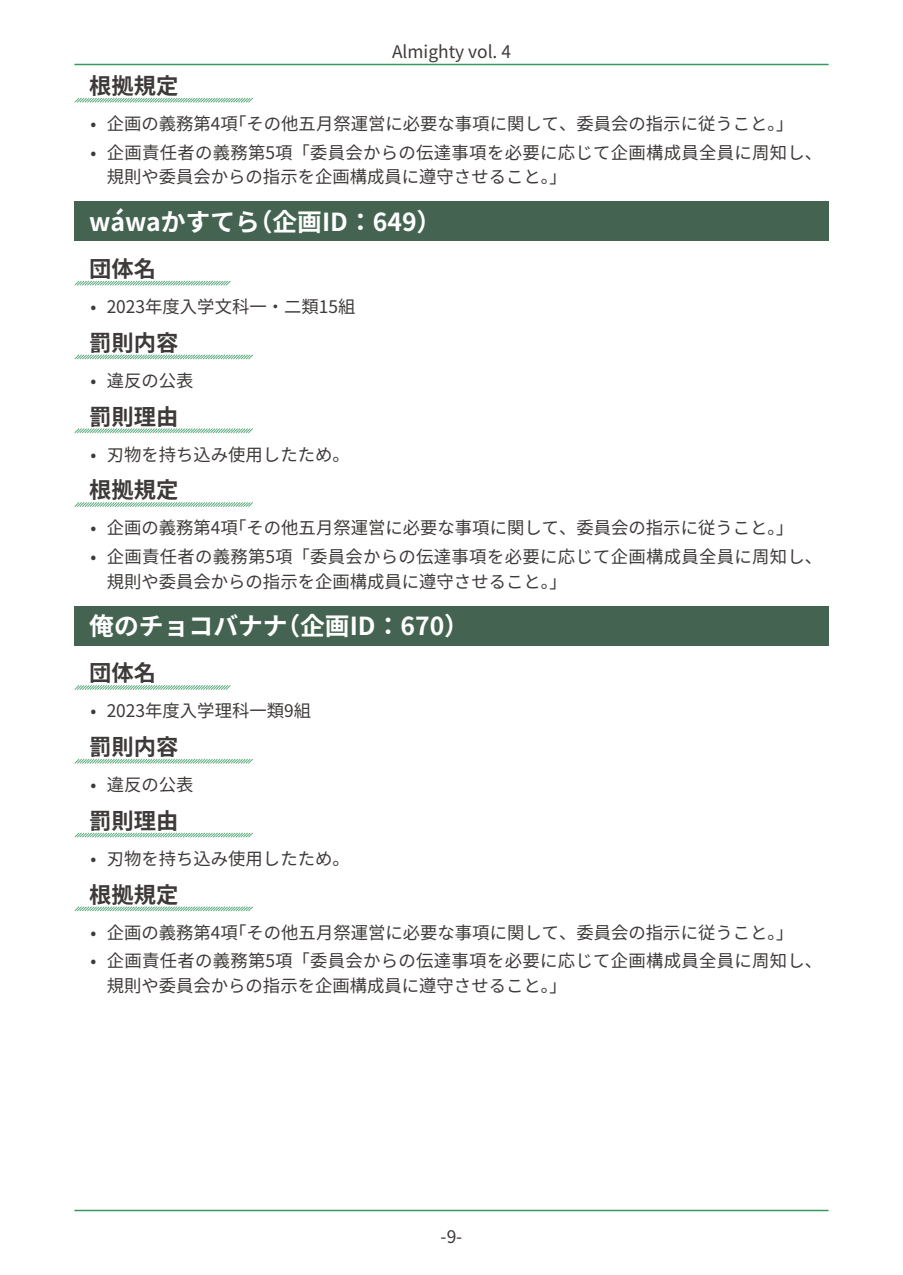
<style>
.page{position:relative;width:903px;height:1275px;background:#fff}
.page>*{position:absolute;margin:0;border:0;box-sizing:border-box;transform-origin:0 0}
.t1{font:700 24.85px "Source Han Sans JP";color:#fff}
.t2{font:700 22.4px "Source Han Sans JP";color:#3e3a39}
.t3{font:17.32px "Source Han Sans JP";color:#3e3a39}
.t4{font:17.32px "Source Han Sans JP";letter-spacing:.02em;color:#3e3a39}
</style>
<div class="page">
<hr style="left:74px;top:64px;width:754px;height:1px;background:#35995f">
<hr style="left:74px;top:1210px;width:754px;height:1px;background:#35995f">
<svg style="left:74px;top:97px;width:179px;height:6px"></svg>
<div style="left:74px;top:202px;width:754px;height:39px;background:#446451"></div>
<svg style="left:74px;top:280px;width:157px;height:6px"></svg>
<svg style="left:74px;top:354px;width:179px;height:6px"></svg>
<svg style="left:74px;top:428px;width:179px;height:6px"></svg>
<svg style="left:74px;top:502px;width:179px;height:5px"></svg>
<div style="left:74px;top:606px;width:754px;height:40px;background:#446451"></div>
<svg style="left:74px;top:685px;width:157px;height:5px"></svg>
<svg style="left:74px;top:759px;width:179px;height:5px"></svg>
<svg style="left:74px;top:832px;width:179px;height:6px"></svg>
<svg style="left:74px;top:906px;width:179px;height:6px"></svg>
<p class="t3" style="left:392px;top:42px;width:120px">Almighty vol 4.</p>
<p class="t2" style="left:89px;top:73px;width:91px">根拠規定</p>
<p class="t3" style="left:107px;top:114px;width:688px">企画の義務第 「項4 その他五月祭運営に必要な事項に関して、委員会の指示に従うこと「。</p>
<p class="t3" style="left:91px;top:114px;width:7px">•</p>
<p class="t3" style="left:91px;top:142px;width:7px">•</p>
<p class="t4" style="left:107px;top:142px;width:717px">企画責任者の義務第項5 「委員会からの伝達事項を必要に応じて企画構成員全員に周知し、</p>
<p class="t3" style="left:107px;top:167px;width:462px">規則や委員会からの指示を企画構成員に遵守させること「。</p>
<h1 class="t1" style="left:248px;top:208px;width:195px">（企画ID：649(</h1>
<h1 class="t1" style="left:89px;top:208px;width:172px">wáwaかすてら</h1>
<p class="t2" style="left:89px;top:256px;width:68px">団体名</p>
<p class="t3" style="left:107px;top:297px;width:250px">2023年度入学文科一・二類15組</p>
<p class="t3" style="left:91px;top:297px;width:7px">•</p>
<p class="t2" style="left:89px;top:330px;width:91px">罰則内容</p>
<p class="t3" style="left:107px;top:371px;width:88px">違反の公表</p>
<p class="t3" style="left:91px;top:371px;width:7px">•</p>
<p class="t2" style="left:89px;top:404px;width:91px">罰則理由</p>
<p class="t3" style="left:107px;top:444px;width:245px">刃物を持ち込み使用したため。</p>
<p class="t3" style="left:91px;top:444px;width:7px">•</p>
<p class="t2" style="left:89px;top:478px;width:91px">根拠規定</p>
<p class="t3" style="left:107px;top:518px;width:688px">企画の義務第 「項4 その他五月祭運営に必要な事項に関して、委員会の指示に従うこと「。</p>
<p class="t3" style="left:91px;top:518px;width:7px">•</p>
<p class="t3" style="left:91px;top:547px;width:7px">•</p>
<p class="t4" style="left:107px;top:547px;width:717px">企画責任者の義務第項5 「委員会からの伝達事項を必要に応じて企画構成員全員に周知し、</p>
<p class="t3" style="left:107px;top:572px;width:462px">規則や委員会からの指示を企画構成員に遵守させること「。</p>
<h1 class="t1" style="left:275px;top:612px;width:195px">（企画ID：670(</h1>
<h1 class="t1" style="left:89px;top:612px;width:200px">俺のチョコバナナ</h1>
<p class="t2" style="left:89px;top:660px;width:68px">団体名</p>
<p class="t3" style="left:107px;top:701px;width:206px">2023年度入学理科一類組9</p>
<p class="t3" style="left:91px;top:701px;width:7px">•</p>
<p class="t2" style="left:89px;top:734px;width:91px">罰則内容</p>
<p class="t3" style="left:107px;top:775px;width:88px">違反の公表</p>
<p class="t3" style="left:91px;top:775px;width:7px">•</p>
<p class="t2" style="left:89px;top:808px;width:91px">罰則理由</p>
<p class="t3" style="left:107px;top:849px;width:245px">刃物を持ち込み使用したため。</p>
<p class="t3" style="left:91px;top:849px;width:7px">•</p>
<p class="t2" style="left:89px;top:882px;width:91px">根拠規定</p>
<p class="t3" style="left:107px;top:922px;width:688px">企画の義務第 「項4 その他五月祭運営に必要な事項に関して、委員会の指示に従うこと「。</p>
<p class="t3" style="left:91px;top:922px;width:7px">•</p>
<p class="t3" style="left:91px;top:951px;width:7px">•</p>
<p class="t4" style="left:107px;top:951px;width:717px">企画責任者の義務第項5 「委員会からの伝達事項を必要に応じて企画構成員全員に周知し、</p>
<p class="t3" style="left:107px;top:976px;width:462px">規則や委員会からの指示を企画構成員に遵守させること「。</p>
<p class="t3" style="left:441px;top:1227px;width:23px">-9-</p>
</div>
